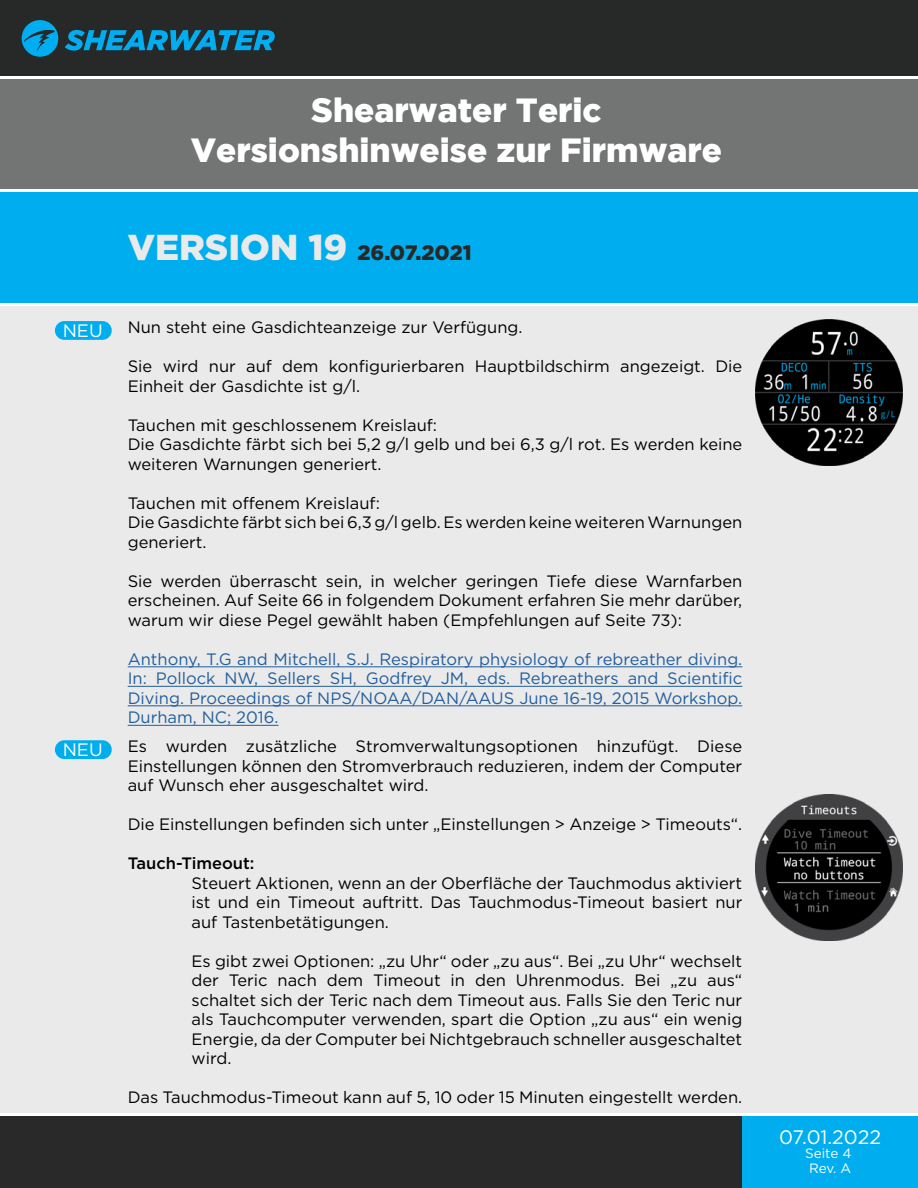
<style>
.page{position:relative;width:918px;height:1188px;background:#fff}
.page>*{position:absolute;margin:0;border:0;box-sizing:border-box;transform-origin:0 0}
.t1{font:900 33.45px/40.2px "Gotham";color:#fff;text-align:center}
.t2{font:900 21px "Gotham HTF";color:#272828}
.t3{font:19.5px "Gotham HTF";letter-spacing:-.005em;color:#fff}
.t4{font:18px "Gotham HTF";color:#fff}
.t5{font:16.5px/19.5px "Gotham HTF";color:#000;text-align:justify}
.t6{font:16.5px/19.5px "Gotham HTF";color:#215e9e;text-align:justify}
.t7{font:500 16.5px "Gotham HTF";color:#000}
.t8{font:13.5px "Gotham HTF";letter-spacing:-.005em;color:#fff}
.s1{font-size:36px;color:#eaeaea}
</style>
<div class="page">
<div style="left:0;top:0;width:918px;height:77px;background:#272828"></div>
<div style="left:0;top:1114px;width:918px;height:74px;background:#292929"></div>
<div style="left:0;top:305px;width:918px;height:809px;background:#eaeaea"></div>
<svg style="left:65px;top:30px;width:210px;height:21px"></svg>
<svg style="left:22px;top:20px;width:36px;height:37px"></svg>
<div style="left:0;top:191px;width:918px;height:114px;background:#00aeef"></div>
<div style="left:0;top:77px;width:918px;height:114px;background:#737474"></div>
<div style="left:742px;top:1114px;width:176px;height:74px;background:#00aeef"></div>
<hr style="left:0;top:76px;width:918px;height:3px;background:#fff">
<hr style="left:0;top:189px;width:918px;height:3px;background:#fff">
<hr style="left:0;top:303px;width:918px;height:3px;background:#fff">
<hr style="left:0;top:1113px;width:918px;height:3px;background:#fff">
<div style="left:56px;top:322px;width:55px;height:17px;background:#00aeef;border-radius:9px"></div>
<div style="left:55px;top:321px;width:57px;height:19px;border:2px solid #00aeef;border-radius:9px"></div>
<hr style="left:128px;top:667px;width:614px;height:1px;background:#215e9e">
<hr style="left:128px;top:686px;width:614px;height:1px;background:#215e9e">
<hr style="left:128px;top:706px;width:614px;height:1px;background:#215e9e">
<hr style="left:128px;top:725px;width:150px;height:1px;background:#215e9e">
<div style="left:56px;top:741px;width:55px;height:17px;background:#00aeef;border-radius:9px"></div>
<div style="left:55px;top:740px;width:57px;height:19px;border:2px solid #00aeef;border-radius:9px"></div>
<img style="left:756px;top:320px;width:146px;height:146px">
<img style="left:756px;top:794px;width:146px;height:147px">
<h1 class="t1" style="left:191px;top:89px;width:533px">Shearwater Teric<br>Versionshinweise zur Firmware</h1>
<p class="t2" style="left:128px;top:241px;width:345px"><span class="s1">VERSION 19</span> 26.07.2021</p>
<p class="t4" style="left:63px;top:321px;width:41px">NEU</p>
<p class="t5" style="left:128px;top:317px;width:396px">Nun steht eine Gasdichteanzeige zur Verfügung.</p>
<p class="t5" style="left:128px;top:356px;width:616px">Sie wird nur auf dem konfigurierbaren Hauptbildschirm angezeigt. Die<br>Einheit der Gasdichte ist g/l.</p>
<p class="t5" style="left:128px;top:415px;width:616px;text-align:left">Tauchen mit geschlossenem Kreislauf:<br>Die Gasdichte färbt sich bei 5,2 g/l gelb und bei 6,3 g/l rot. Es werden keine weiteren Warnungen generiert.</p>
<p class="t5" style="left:128px;top:493px;width:616px;text-align:left">Tauchen mit offenem Kreislauf:<br>Die Gasdichte färbt sich bei 6,3 g/l gelb. Es werden keine weiteren Warnungen generiert.</p>
<p class="t5" style="left:128px;top:571px;width:616px">Sie werden überrascht sein, in welcher geringen Tiefe diese Warnfarben erscheinen. Auf Seite 66 in folgendem Dokument erfahren Sie mehr darüber, warum wir diese Pegel gewählt haben (Empfehlungen auf Seite 73):</p>
<p class="t6" style="left:128px;top:649px;width:616px">Anthony, T.G and Mitchell, S.J. Respiratory physiology of rebreather diving.<br>In: Pollock NW, Sellers SH, Godfrey JM, eds. Rebreathers and Scientific Diving. Proceedings of NPS/NOAA/DAN/AAUS June 16-19, 2015 Workshop.<br>Durham, NC; 2016.</p>
<p class="t4" style="left:63px;top:740px;width:41px">NEU</p>
<p class="t5" style="left:128px;top:736px;width:616px">Es wurden zusätzliche Stromverwaltungsoptionen hinzufügt. Diese Einstellungen können den Stromverbrauch reduzieren, indem der Computer auf Wunsch eher ausgeschaltet wird.</p>
<p class="t5" style="left:128px;top:814px;width:616px">Die Einstellungen befinden sich unter „Einstellungen &gt; Anzeige &gt; Timeouts“.</p>
<p class="t7" style="left:128px;top:854px;width:128px">Tauch-Timeout:</p>
<p class="t5" style="left:191px;top:873px;width:552px">Steuert Aktionen, wenn an der Oberfläche der Tauchmodus aktiviert ist und ein Timeout auftritt. Das Tauchmodus-Timeout basiert nur auf Tastenbetätigungen.</p>
<p class="t5" style="left:191px;top:951px;width:552px">Es gibt zwei Optionen: „zu Uhr“ oder „zu aus“. Bei „zu Uhr“ wechselt der Teric nach dem Timeout in den Uhrenmodus. Bei „zu aus“ schaltet sich der Teric nach dem Timeout aus. Falls Sie den Teric nur als Tauchcomputer verwenden, spart die Option „zu aus“ ein wenig Energie, da der Computer bei Nichtgebrauch schneller ausgeschaltet wird.</p>
<p class="t5" style="left:128px;top:1088px;width:616px">Das Tauchmodus-Timeout kann auf 5, 10 oder 15 Minuten eingestellt werden.</p>
<p class="t3" style="left:779px;top:1126px;width:103px">07.01.2022</p>
<p class="t8" style="left:809px;top:1160px;width:44px">Rev. A</p>
<p class="t8" style="left:805px;top:1146px;width:48px">Seite 4</p>
</div>
